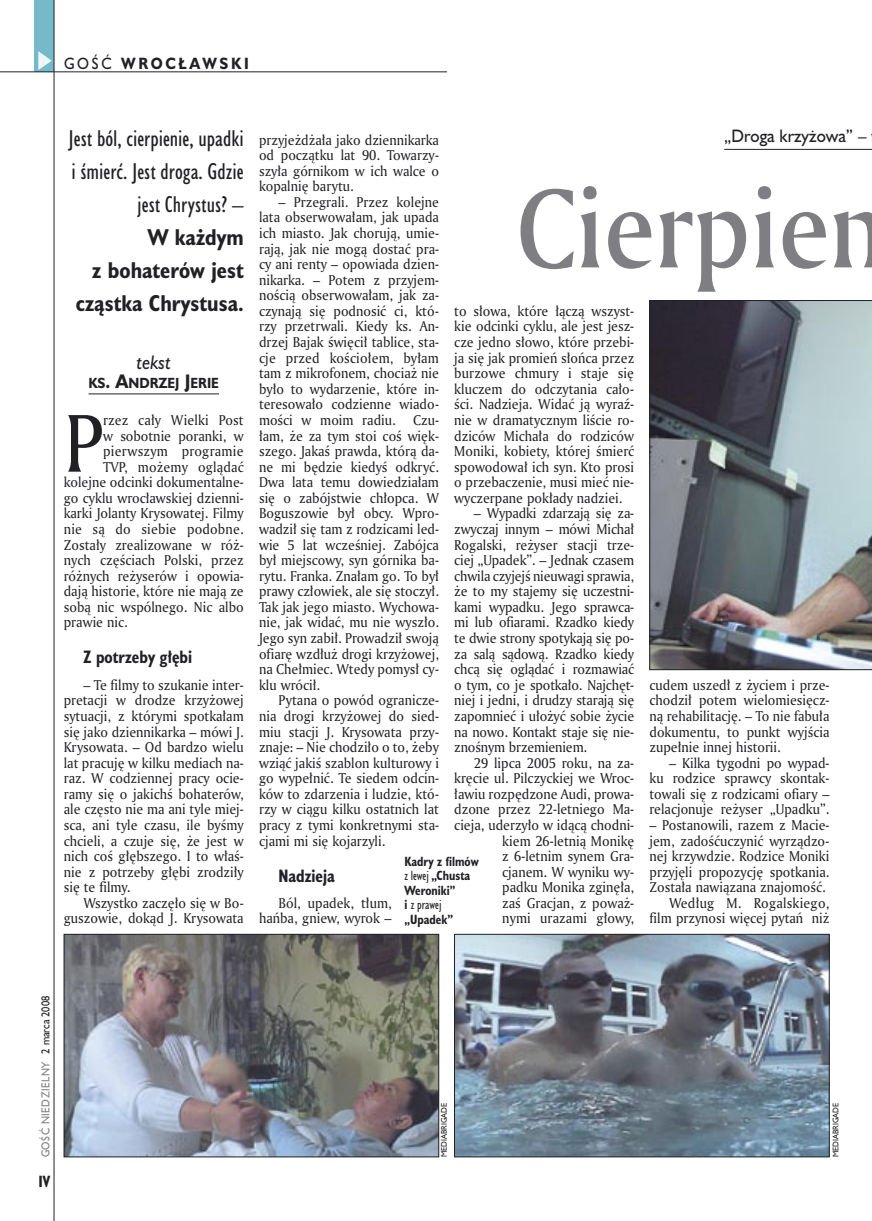
<style>
.page{position:relative;width:872px;height:1221px;background:#fff}
.page>*{position:absolute;margin:0;border:0;box-sizing:border-box;transform-origin:0 0}
._05_tytyl_AmMd_72_pt{font:108px "Amerigo Md PL";color:#7f7f83;scale:.9 1}
._02_body_z_incjalem_4{font:79.05px "Amerigo PL";color:#212125;scale:.94 1}
._06-1_lead_prawy_HuCn_14_pt{font:21px/33px "Humanst 521 Cn PL";color:#212125;text-align:right}
._12_autor_HuBd{font:italic 18px "Humanst 521 PL";color:#212125;scale:.9 1}
._04_srodtytul_HuCB_11_pt{font:700 16.5px "Humanst 521 Cn PL";color:#212125;scale:.94 1}
._04-3_nadtytul_lokal{font:16.5px "Humanst 521 PL";color:#212125;scale:.94 1}
.t1{font:700 15px "Humanst 521 PL";letter-spacing:.2em;color:#212125;scale:.9 1}
.t2{font:700 15px "Humanst 521 Cn PL";color:#212125;scale:.94 1}
._01_body_tekst{font:13.8px/15.6px "Amerigo PL";color:#212125;text-align:justify;scale:.94 1}
._02_body_z_incjalem_4-2{font:13.8px "Amerigo PL";color:#212125;scale:.94 1}
._02_body_z_incjalem_4-3{font:13.8px "Amerigo PL";letter-spacing:.02em;color:#212125;scale:.94 1}
._12_autor_HuBd-2{font:700 13.5px "Humanst 521 PL";color:#212125;scale:.9 1}
._09_podpis_zdjecia_HuCnB{font:700 12.3px/14.4px "Humanst 521 Cn PL";color:#212125;scale:.94 1}
.t3{font:10.5px "Humanst 521 PL";letter-spacing:.05em;color:#7f7f83;scale:.9 1}
._09a_autor_zdjecia_Hu_5_pt{font:7.5px "Humanst 521 PL";color:#212125;scale:.94 1}
.s1{font-weight:400}
.s2{font-weight:700}
.s3{font-size:18px}
.s4{color:#212125}
</style>
<div class="page">
<div style="left:35px;top:0;width:19px;height:72px;background:#75baca"></div>
<svg style="left:38px;top:51px;width:14px;height:19px"></svg>
<hr style="left:54px;top:0;width:1px;height:1220px;background:#212125">
<hr style="left:0;top:72px;width:447px;height:1px;background:#212125">
<hr style="left:724px;top:149px;width:148px;height:1px;background:#212125">
<hr style="left:89px;top:393px;width:130px;height:1px;background:#212125">
<svg style="left:649px;top:300px;width:223px;height:370px;background:#747b81"></svg>
<img style="left:66px;top:936px;width:371px;height:218px">
<div style="left:64px;top:934px;width:375px;height:222px;border:1px solid #212125"></div>
<img style="left:456px;top:936px;width:371px;height:218px">
<div style="left:454px;top:934px;width:375px;height:222px;border:1px solid #212125"></div>
<p class="t1" style="left:64px;top:53px;width:207px"><span class="s1">GOŚĆ</span> WROCŁAWSKI</p>
<p class="_06-1_lead_prawy_HuCn_14_pt" style="left:69px;top:121px;width:177px">Jest ból, cierpienie, upadki i śmierć. Jest droga. Gdzie jest Chrystus? –<br><span class="s2">W każdym<br>z bohaterów jest cząstka Chrystusa.</span></p>
<p class="_12_autor_HuBd" style="left:137px;top:350px;width:40px">tekst</p>
<p class="_12_autor_HuBd-2" style="left:89px;top:374px;width:146px">KS<span class="s3">. A</span>NDRZEJ <span class="s3">J</span>ERIE</p>
<p class="_02_body_z_incjalem_4" style="left:64px;top:390px;width:43px">P</p>
<p class="_02_body_z_incjalem_4-2" style="left:103px;top:411px;width:151px">rzez cały Wielki Post</p>
<p class="_02_body_z_incjalem_4-2" style="left:103px;top:426px;width:151px">w sobotnie poranki, w</p>
<p class="_02_body_z_incjalem_4-3" style="left:103px;top:442px;width:151px">pierwszym programie</p>
<p class="_02_body_z_incjalem_4-2" style="left:103px;top:457px;width:151px">TVP, możemy oglądać</p>
<p class="_02_body_z_incjalem_4-2" style="left:64px;top:473px;width:193px">kolejne odcinki dokumentalne-</p>
<p class="_02_body_z_incjalem_4-2" style="left:64px;top:488px;width:193px">go cyklu wrocławskiej dzienni-</p>
<p class="_02_body_z_incjalem_4-2" style="left:64px;top:504px;width:193px">karki Jolanty Krysowatej. Filmy</p>
<p class="_02_body_z_incjalem_4-2" style="left:64px;top:520px;width:193px">nie są do siebie podobne.</p>
<p class="_02_body_z_incjalem_4-2" style="left:64px;top:535px;width:193px">Zostały zrealizowane w róż-</p>
<p class="_02_body_z_incjalem_4-2" style="left:64px;top:551px;width:193px">nych częściach Polski, przez</p>
<p class="_02_body_z_incjalem_4-2" style="left:64px;top:566px;width:193px">różnych reżyserów i opowia-</p>
<p class="_02_body_z_incjalem_4-2" style="left:64px;top:582px;width:193px">dają historie, które nie mają ze</p>
<p class="_02_body_z_incjalem_4-2" style="left:64px;top:597px;width:193px">sobą nic wspólnego. Nic albo</p>
<p class="_02_body_z_incjalem_4-2" style="left:64px;top:613px;width:70px">prawie nic.</p>
<p class="_04_srodtytul_HuCB_11_pt" style="left:83px;top:646px;width:117px">Z potrzeby głębi</p>
<p class="_01_body_tekst" style="left:64px;top:676px;width:193px;text-indent:20px">– Te filmy to szukanie inter&shy;pretacji w drodze krzyżowej sytuacji, z którymi spotkałam się jako dziennikarka – mówi J.<br>Krysowata. – Od bardzo wielu lat pracuję w kilku mediach na&shy;raz. W codziennej pracy ocie&shy;ramy się o jakichś bohaterów, ale często nie ma ani tyle miej&shy;sca, ani tyle czasu, ile byśmy chcieli, a czuje się, że jest w nich coś głębszego. I to właś&shy;nie z potrzeby głębi zrodziły się te filmy.</p>
<p class="_01_body_tekst" style="left:64px;top:894px;width:193px;text-align:right">Wszystko zaczęło się w Bo&shy;guszowie, dokąd J. Krysowata</p>
<p class="_04-3_nadtytul_lokal" style="left:724px;top:125px;width:153px">„Droga krzyżowa” –</p>
<p class="_05_tytyl_AmMd_72_pt" style="left:516px;top:156px;width:412px">Cierpien</p>
<p class="_01_body_tekst" style="left:259px;top:131px;width:193px">przyjeżdżała jako dziennikarka od początku lat 90. Towarzy&shy;szyła górnikom w ich walce o kopalnię barytu.</p>
<p class="_01_body_tekst" style="left:259px;top:194px;width:193px;text-indent:20px">– Przegrali. Przez kolejne lata obserwowałam, jak upada ich miasto. Jak chorują, umie&shy;rają, jak nie mogą dostać pra&shy;cy ani renty – opowiada dzien&shy;nikarka. – Potem z przyjem&shy;nością obserwowałam, jak za&shy;czynają się podnosić ci, któ&shy;rzy przetrwali. Kiedy ks. An&shy;drzej Bajak święcił tablice, sta&shy;cje przed kościołem, byłam tam z mikrofonem, chociaż nie było to wydarzenie, które in&shy;teresowało codzienne wiado&shy;mości w moim radiu.</p>
<p class="_01_body_tekst" style="left:454px;top:303px;width:193px">to słowa, które łączą wszyst&shy;kie odcinki cyklu, ale jest jesz&shy;cze jedno słowo, które przebi&shy;ja się jak promień słońca przez burzowe chmury i staje się kluczem do odczytania cało&shy;ści. Nadzieja. Widać ją wyraź&shy;nie w dramatycznym liście ro&shy;dziców Michała do rodziców Moniki, kobiety, której śmierć spowodował ich syn. Kto prosi o przebaczenie, musi mieć nie&shy;wyczerpane pokłady nadziei.</p>
<p class="_01_body_tekst" style="left:454px;top:505px;width:193px;text-indent:20px">– Wypadki zdarzają się za&shy;zwyczaj innym – mówi Michał Rogalski, reżyser stacji trze&shy;ciej „Upadek”. – Jednak czasem chwila czyjejś nieuwagi sprawia, że to my stajemy się uczestni&shy;kami wypadku. Jego sprawca&shy;mi lub ofiarami. Rzadko kiedy te dwie strony spotykają się po&shy;za salą sądową. Rzadko kiedy chcą się oglądać i rozmawiać o tym, co je spotkało. Najchęt&shy;niej i jedni, i drudzy starają się zapomnieć i ułożyć sobie życie na nowo. Kontakt staje się nie&shy;znośnym brzemieniem.</p>
<p class="_01_body_tekst" style="left:454px;top:754px;width:193px;text-align:right">29 lipca 2005 roku, na za&shy;kręcie ul. Pilczyckiej we Wroc&shy;ławiu rozpędzone Audi, prowa&shy;dzone przez 22-letniego Ma&shy;cieja, uderzyło w idącą chodni&shy;kiem 26-letnią Monikę<br>z 6-letnim synem Gra&shy;cjanem. W wyniku wy-<br>padku Monika zginęła,<br>zaś Gracjan, z poważ-<br>nymi urazami głowy,</p>
<p class="_01_body_tekst" style="left:259px;top:412px;width:193px;text-indent:154px">Czu&shy;łam, że za tym stoi coś więk&shy;szego. Jakaś prawda, którą da&shy;ne mi będzie kiedyś odkryć.<br>Dwa lata temu dowiedziałam się o zabójstwie chłopca. W Boguszowie był obcy. Wpro&shy;wadził się tam z rodzicami led&shy;wie 5 lat wcześniej. Zabójca był miejscowy, syn górnika ba&shy;rytu. Franka. Znałam go. To był prawy człowiek, ale się stoczył.<br>Tak jak jego miasto. Wychowa&shy;nie, jak widać, mu nie wyszło.<br>Jego syn zabił. Prowadził swoją ofiarę wzdłuż drogi krzyżowej, na Chełmiec. Wtedy pomysł cy&shy;klu wrócił.</p>
<p class="_01_body_tekst" style="left:259px;top:692px;width:193px;text-indent:20px">Pytana o powód ogranicze&shy;nia drogi krzyżowej do sied&shy;miu stacji J. Krysowata przy&shy;znaje: – Nie chodziło o to, żeby wziąć jakiś szablon kulturowy i go wypełnić. Te siedem odcin&shy;ków to zdarzenia i ludzie, któ&shy;rzy w ciągu kilku ostatnich lat pracy z tymi konkretnymi sta&shy;cjami mi się kojarzyli.</p>
<p class="_04_srodtytul_HuCB_11_pt" style="left:279px;top:864px;width:61px">Nadzieja</p>
<p class="_01_body_tekst" style="left:259px;top:894px;width:143px;text-align:right">Ból, upadek, tłum, hańba, gniew, wyrok –</p>
<p class="_01_body_tekst" style="left:649px;top:676px;width:193px">cudem uszedł z życiem i prze&shy;chodził potem wielomiesięcz&shy;ną rehabilitację. – To nie fabuła dokumentu, to punkt wyjścia zupełnie innej historii.</p>
<p class="_01_body_tekst" style="left:649px;top:754px;width:193px;text-indent:20px">– Kilka tygodni po wypad&shy;ku rodzice sprawcy skontak&shy;towali się z rodzicami ofiary – relacjonuje reżyser „Upadku”.</p>
<p class="_01_body_tekst" style="left:649px;top:816px;width:193px">– Postanowili, razem z Macie&shy;jem, zadośćuczynić wyrządzo&shy;nej krzywdzie. Rodzice Moniki przyjęli propozycję spotkania.<br>Została nawiązana znajomość.</p>
<p class="_01_body_tekst" style="left:649px;top:894px;width:193px;text-align:right">Według M. Rogalskiego, film przynosi więcej pytań niż</p>
<p class="_09_podpis_zdjecia_HuCnB" style="left:404px;top:853px;width:80px">Kadry z filmów <span class="s1">z lewej</span> „Chusta<br>Weroniki”<br>i <span class="s1">z prawej </span>„Upadek”</p>
<p class="t3" style="left:38px;top:1157px;width:181px;rotate:-90deg">GOŚĆ NIEDZIELNY <span class="s4">2 marca 2008</span></p>
<p class="t2" style="left:38px;top:1170px;width:14px">IV</p>
<p class="_09a_autor_zdjecia_Hu_5_pt" style="left:439px;top:1156px;width:59px;rotate:-90deg">MEDIABRIGADE</p>
<p class="_09a_autor_zdjecia_Hu_5_pt" style="left:830px;top:1156px;width:59px;rotate:-90deg">MEDIABRIGADE</p>
</div>
